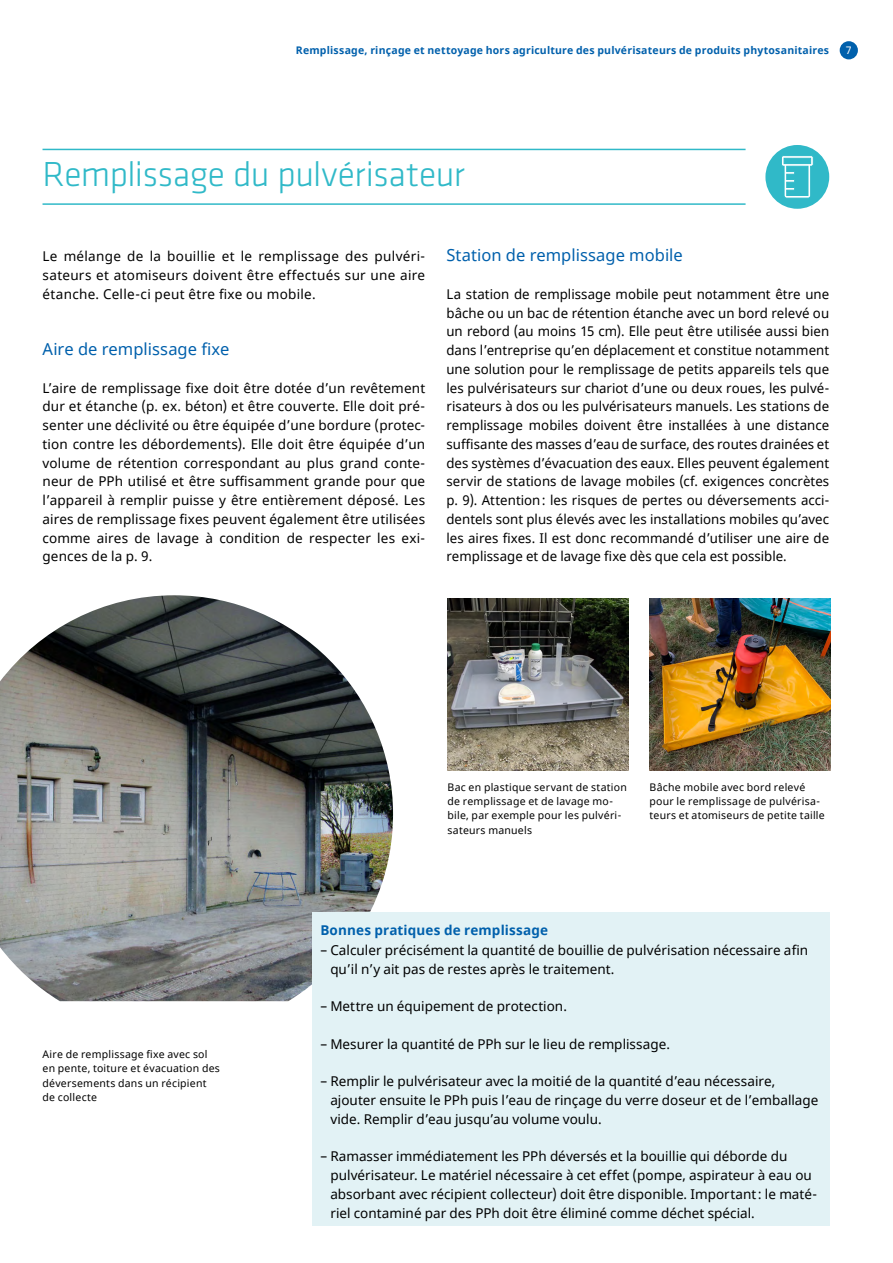
<style>
.page{position:relative;width:893px;height:1263px;background:#fff}
.page>*{position:absolute;margin:0;border:0;box-sizing:border-box;transform-origin:0 0}
.Seitentitel_01_Cyan{font:300 36px "Klavika Basic";letter-spacing:-.015em;color:#30b9c8}
.Lauftext_04{font:16.5px "Noto Sans";letter-spacing:.005em;color:#0060ac}
.Lauftext_04-2{font:13.5px/18.8px "Noto Sans";letter-spacing:.015em;color:#000;text-align:justify}
.Lauftext_linksbündig{font:13.5px/18.8px "Noto Sans";color:#000}
.Tab_Titel{font:700 13.5px "Noto Sans";letter-spacing:.01em;color:#0060ac}
.Legende_linksbündig{font:10.5px/14.2px "Noto Sans";letter-spacing:.025em;color:#000}
.t1{font:700 10.5px "Noto Sans";letter-spacing:.02em;color:#0060ac}
.t2{font:10.5px "Noto Sans";color:#fff}
</style>
<div class="page">
<div style="left:840px;top:41px;width:18px;height:18px;background:#0060ac;border-radius:50%"></div>
<img style="left:448px;top:598px;width:180px;height:172px">
<img style="left:649px;top:598px;width:181px;height:172px">
<hr style="left:43px;top:149px;width:703px;height:1px;background:#30b9c8">
<hr style="left:43px;top:203px;width:703px;height:2px;background:#30b9c8">
<div style="left:765px;top:145px;width:64px;height:64px;background:#30b9c8;border-radius:50%"></div>
<svg style="left:782px;top:156px;width:32px;height:42px"></svg>
<img style="left:0;top:595px;width:393px;height:406px">
<div style="left:312px;top:912px;width:517px;height:314px;background:#e2f2f5"></div>
<p class="t1" style="left:296px;top:43px;width:535px">Remplissage, rinçage et nettoyage hors agriculture des pulvérisateurs de produits phytosanitaires</p>
<p class="t2" style="left:846px;top:43px;width:7px">7</p>
<p class="Seitentitel_01_Cyan" style="left:43px;top:153px;width:424px">Remplissage du pulvérisateur</p>
<p class="Lauftext_04-2" style="left:43px;top:248px;width:384px">Le mélange de la bouillie et le remplissage des pulvéri&shy;sateurs et atomiseurs doivent être effectués sur une aire étanche. Celle-ci peut être fixe ou mobile.</p>
<p class="Lauftext_04" style="left:43px;top:338px;width:188px">Aire de remplissage fixe</p>
<p class="Lauftext_04-2" style="left:43px;top:379px;width:384px">L’aire de remplissage fixe doit être dotée d’un revêtement dur et étanche (p. ex. béton) et être couverte. Elle doit pré&shy;senter une déclivité ou être équipée d’une bordure (protec&shy;tion contre les débordements). Elle doit être équipée d’un volume de rétention correspondant au plus grand conte&shy;neur de PPh utilisé et être suffisamment grande pour que l’appareil à remplir puisse y être entièrement déposé. Les aires de remplissage fixes peuvent également être utilisées comme aires de lavage à condition de respecter les exi&shy;gences de la p. 9.</p>
<p class="Lauftext_04" style="left:446px;top:244px;width:238px">Station de remplissage mobile</p>
<p class="Lauftext_04-2" style="left:446px;top:285px;width:384px">La station de remplissage mobile peut notamment être une bâche ou un bac de rétention étanche avec un bord relevé ou un rebord (au moins 15 cm). Elle peut être utilisée aussi bien dans l’entreprise qu’en déplacement et constitue notamment une solution pour le remplissage de petits appareils tels que les pulvérisateurs sur chariot d’une ou deux roues, les pulvé&shy;risateurs à dos ou les pulvérisateurs manuels. Les stations de remplissage mobiles doivent être installées à une distance suffisante des masses d’eau de surface, des routes drainées et des systèmes d’évacuation des eaux. Elles peuvent également servir de stations de lavage mobiles (cf. exigences concrètes p. 9). Attention: les risques de pertes ou déversements acci&shy;dentels sont plus élevés avec les installations mobiles qu’avec les aires fixes. Il est donc recommandé d’utiliser une aire de remplissage et de lavage fixe dès que cela est possible.</p>
<p class="Legende_linksbündig" style="left:448px;top:780px;width:181px">Bac en plastique servant de station de remplissage et de lavage mo-</p>
<p class="Legende_linksbündig" style="left:448px;top:809px;width:175px">bile, par exemple pour les pulvéri&shy;sateurs manuels</p>
<p class="Legende_linksbündig" style="left:649px;top:780px;width:157px">Bâche mobile avec bord relevé</p>
<p class="Legende_linksbündig" style="left:649px;top:794px;width:177px">pour le remplissage de pulvérisa&shy;teurs et atomiseurs de petite taille</p>
<p class="Legende_linksbündig" style="left:43px;top:1047px;width:179px">Aire de remplissage fixe avec sol en pente, toiture et évacuation des déversements dans un récipient de collecte</p>
<p class="Tab_Titel" style="left:320px;top:921px;width:229px">Bonnes pratiques de remplissage</p>
<p class="Lauftext_linksbündig" style="left:330px;top:941px;width:479px;text-indent:-10px">– Calculer précisément la quantité de bouillie de pulvérisation nécessaire afin qu’il n’y ait pas de restes après le traitement.</p>
<p class="Lauftext_linksbündig" style="left:320px;top:998px;width:248px">– Mettre un équipement de protection.</p>
<p class="Lauftext_linksbündig" style="left:320px;top:1035px;width:351px">– Mesurer la quantité de PPh sur le lieu de remplissage.</p>
<p class="Lauftext_linksbündig" style="left:330px;top:1073px;width:490px;text-indent:-10px">– Remplir le pulvérisateur avec la moitié de la quantité d’eau nécessaire, ajouter ensuite le PPh puis l’eau de rinçage du verre doseur et de l’emballage vide. Remplir d’eau jusqu’au volume voulu.</p>
<p class="Lauftext_linksbündig" style="left:330px;top:1148px;width:488px;text-indent:-10px">– Ramasser immédiatement les PPh déversés et la bouillie qui déborde du pulvérisateur. Le matériel nécessaire à cet effet (pompe, aspirateur à eau ou absorbant avec récipient collecteur) doit être disponible. Important: le maté&shy;riel contaminé par des PPh doit être éliminé comme déchet spécial.</p>
</div>
